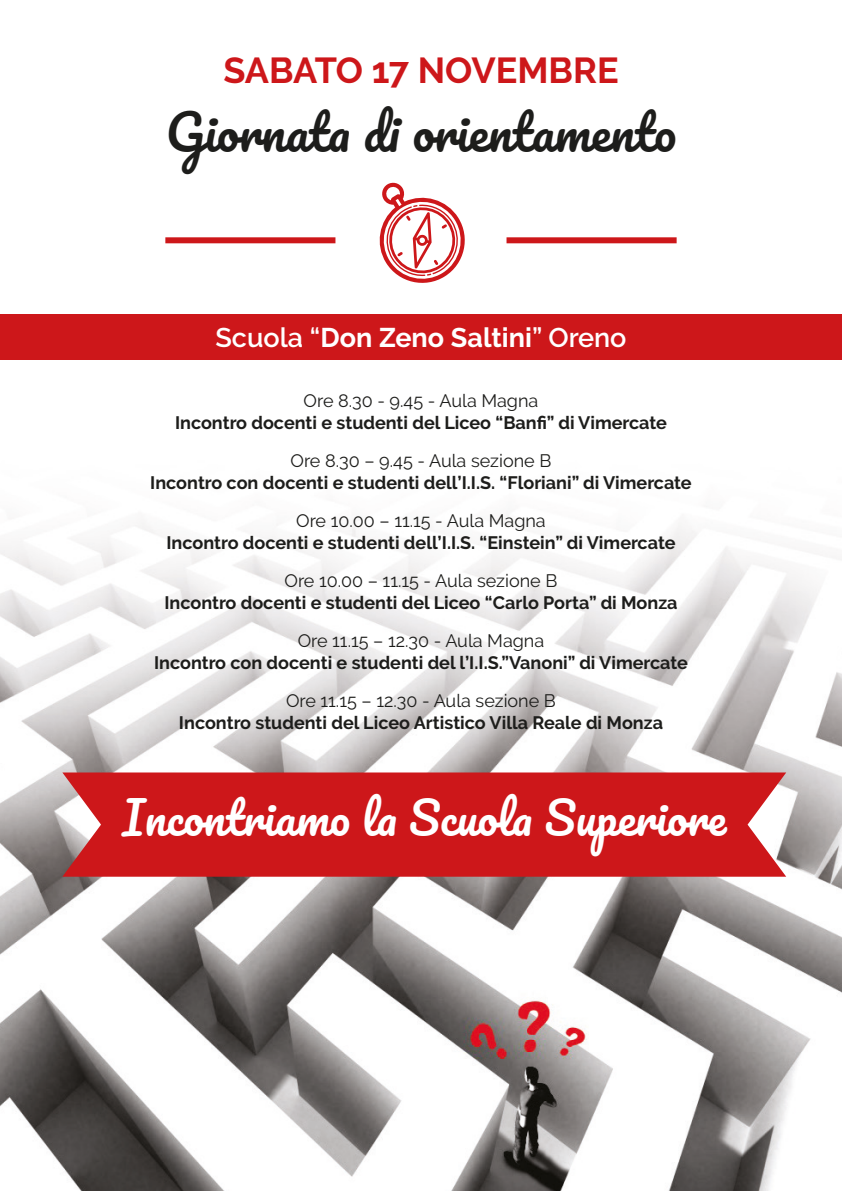
<style>
.page{position:relative;width:842px;height:1191px;background:#fff}
.page>*{position:absolute;margin:0;border:0;box-sizing:border-box;transform-origin:0 0}
.t1{font:49px "Pacifico";color:#1d1d1b}
.t2{font:45px "Pacifico";color:#fff}
.t3{font:700 36px "Raleway";color:#cd171a}
.t4{font:700 27px "Raleway";color:#fff}
.t5{font:700 18px "Raleway";color:#1d1d1b}
.t6{font:18px "Raleway";color:#1d1d1b}
.s1{font-weight:600}
</style>
<div class="page">
<img style="left:0;top:515px;width:842px;height:676px">
<div style="left:62px;top:772px;width:724px;height:104px;background:#cd171a"></div>
<div style="left:0;top:314px;width:842px;height:46px;background:#cd171a"></div>
<svg style="left:379px;top:182px;width:86px;height:101px"></svg>
<div style="left:165px;top:237px;width:170px;height:6px;background:#cd171a"></div>
<div style="left:506px;top:237px;width:171px;height:6px;background:#cd171a"></div>
<p class="t3" style="left:223px;top:50px;width:397px">SABATO 17 NOVEMBRE</p>
<p class="t1" style="left:166px;top:107px;width:512px">Giornata di orientamento</p>
<p class="t4" style="left:215px;top:322px;width:413px"><span class="s1">Scuola “</span>Don Zeno Saltini<span class="s1">” Oreno</span></p>
<p class="t6" style="left:304px;top:390px;width:236px">Ore 8.30 - 9.45 - Aula Magna</p>
<p class="t5" style="left:175px;top:412px;width:493px">Incontro docenti e studenti del Liceo “Banfi” di Vimercate</p>
<p class="t6" style="left:291px;top:450px;width:262px">Ore 8.30 – 9.45 - Aula sezione B</p>
<p class="t5" style="left:150px;top:472px;width:543px">Incontro con docenti e studenti dell’I.I.S. “Floriani” di Vimercate</p>
<p class="t6" style="left:296px;top:510px;width:251px">Ore 10.00 – 11.15 - Aula Magna</p>
<p class="t5" style="left:166px;top:532px;width:510px">Incontro docenti e studenti dell’I.I.S. “Einstein” di Vimercate</p>
<p class="t6" style="left:284px;top:570px;width:274px">Ore 10.00 – 11.15 - Aula sezione B</p>
<p class="t5" style="left:164px;top:592px;width:515px">Incontro docenti e studenti del Liceo “Carlo Porta” di Monza</p>
<p class="t6" style="left:298px;top:630px;width:248px">Ore 11.15 – 12.30 - Aula Magna</p>
<p class="t5" style="left:154px;top:652px;width:535px">Incontro con docenti e studenti del l’I.I.S.”Vanoni” di Vimercate</p>
<p class="t6" style="left:286px;top:690px;width:271px">Ore 11.15 – 12.30 - Aula sezione B</p>
<p class="t5" style="left:179px;top:712px;width:485px">Incontro studenti del Liceo Artistico Villa Reale di Monza</p>
<p class="t2" style="left:122px;top:794px;width:605px">Incontriamo la Scuola Superiore</p>
</div>
